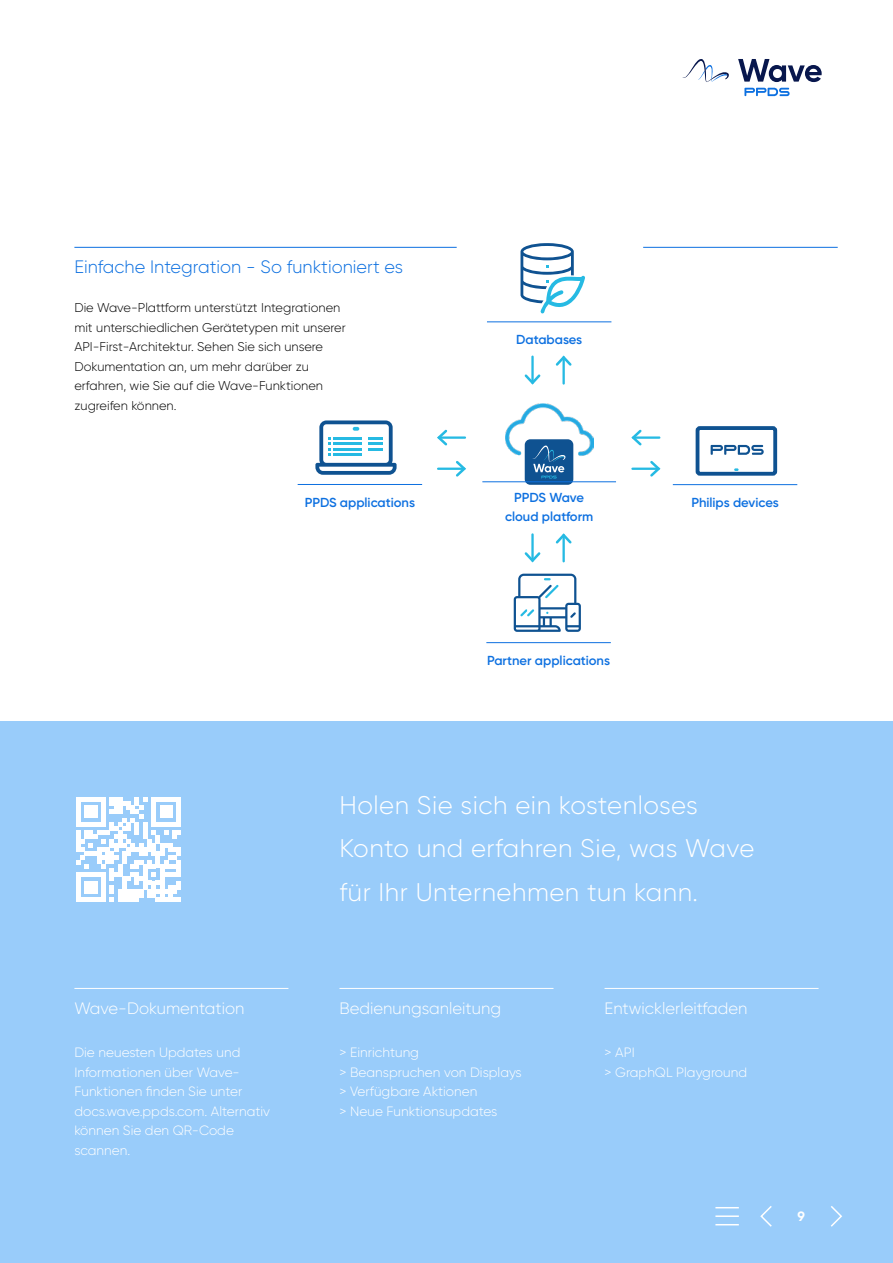
<style>
.page{position:relative;width:893px;height:1263px;background:#fff}
.page>*{position:absolute;margin:0;border:0;box-sizing:border-box;transform-origin:0 0}
.t1{font:300 25.5px/43.5px "Gilroy";letter-spacing:.02em;color:#fff}
.t2{font:300 18px "Gilroy";color:#0d70e0}
.t3{font:300 16.5px "Gilroy";color:#fff}
.t4{font:300 13.5px/19.5px "Gilroy";color:#fff}
.t5{font:700 13.5px "Gilroy";color:#fff}
.t6{font:600 13.05px/18.5px "Gilroy";color:#0d70e0;text-align:center}
.t7{font:300 12.75px/19.5px "Gilroy";color:#000}
</style>
<div class="page">
<div style="left:0;top:722px;width:893px;height:541px;background:#99ccfa"></div>
<svg style="left:682px;top:59px;width:47px;height:23px"></svg>
<svg style="left:744px;top:88px;width:46px;height:8px"></svg>
<svg style="left:738px;top:59px;width:84px;height:23px"></svg>
<svg style="left:760px;top:1206px;width:12px;height:21px"></svg>
<svg style="left:831px;top:1206px;width:11px;height:21px"></svg>
<svg style="left:715px;top:1207px;width:24px;height:1px"></svg>
<hr style="left:715px;top:1215px;width:24px;height:2px;background:#fff">
<svg style="left:715px;top:1224px;width:24px;height:1px"></svg>
<hr style="left:482px;top:481px;width:134px;height:1px;background:#0d70e0">
<img style="left:505px;top:404px;width:88px;height:80px">
<hr style="left:298px;top:484px;width:124px;height:1px;background:#0d70e0">
<svg style="left:315px;top:420px;width:82px;height:55px"></svg>
<hr style="left:486px;top:642px;width:125px;height:1px;background:#0d70e0">
<svg style="left:514px;top:574px;width:67px;height:58px"></svg>
<hr style="left:673px;top:484px;width:124px;height:1px;background:#0d70e0">
<svg style="left:711px;top:445px;width:53px;height:10px"></svg>
<div style="left:696px;top:426px;width:81px;height:50px;border:4px solid #0f5291;border-radius:2px"></div>
<svg style="left:734px;top:468px;width:5px;height:3px"></svg>
<hr style="left:487px;top:321px;width:124px;height:1px;background:#0d70e0">
<svg style="left:520px;top:243px;width:65px;height:70px"></svg>
<hr style="left:562px;top:357px;width:3px;height:26px;background:#26bae3">
<svg style="left:555px;top:355px;width:17px;height:13px"></svg>
<hr style="left:632px;top:468px;width:27px;height:2px;background:#26bae3">
<svg style="left:648px;top:461px;width:13px;height:16px"></svg>
<hr style="left:438px;top:468px;width:26px;height:2px;background:#26bae3">
<svg style="left:454px;top:461px;width:12px;height:16px"></svg>
<hr style="left:562px;top:535px;width:3px;height:26px;background:#26bae3">
<svg style="left:555px;top:533px;width:17px;height:13px"></svg>
<hr style="left:531px;top:357px;width:3px;height:26px;background:#26bae3">
<svg style="left:524px;top:372px;width:17px;height:13px"></svg>
<hr style="left:633px;top:436px;width:26px;height:3px;background:#26bae3">
<svg style="left:631px;top:429px;width:13px;height:17px"></svg>
<hr style="left:439px;top:436px;width:26px;height:3px;background:#26bae3">
<svg style="left:437px;top:429px;width:12px;height:17px"></svg>
<hr style="left:531px;top:534px;width:3px;height:27px;background:#26bae3">
<svg style="left:524px;top:550px;width:17px;height:13px"></svg>
<hr style="left:74px;top:988px;width:214px;height:1px;background:#fff">
<hr style="left:339px;top:988px;width:214px;height:1px;background:#fff">
<hr style="left:604px;top:988px;width:215px;height:1px;background:#fff">
<svg style="left:76px;top:797px;width:105px;height:105px"></svg>
<hr style="left:74px;top:247px;width:383px;height:1px;background:#0d70e0">
<hr style="left:643px;top:247px;width:195px;height:1px;background:#0d70e0">
<h2 class="t2" style="left:74px;top:256px;width:330px">Einfache Integration - So funktioniert es</h2>
<p class="t7" style="left:74px;top:298px;width:273px">Die Wave-Plattform unterstützt Integrationen mit unterschiedlichen Gerätetypen mit unserer API-First-Architektur. Sehen Sie sich unsere Dokumentation an, um mehr darüber zu erfahren, wie Sie auf die Wave-Funktionen zugreifen können.</p>
<p class="t6" style="left:305px;top:493px;width:112px">PPDS applications</p>
<p class="t6" style="left:516px;top:330px;width:68px">Databases</p>
<p class="t6" style="left:505px;top:488px;width:90px">PPDS Wave cloud platform</p>
<p class="t6" style="left:691px;top:493px;width:89px">Philips devices</p>
<p class="t3" style="left:74px;top:998px;width:172px">Wave-Dokumentation</p>
<p class="t4" style="left:74px;top:1043px;width:197px">Die neuesten Updates und<br>Informationen über Wave-<br>Funktionen finden Sie unter docs.wave.ppds.com. Alternativ können Sie den QR-Code scannen.</p>
<p class="t6" style="left:487px;top:651px;width:124px">Partner applications</p>
<h1 class="t1" style="left:339px;top:783px;width:417px">Holen Sie sich ein kostenloses<br>Konto und erfahren Sie, was Wave für Ihr Unternehmen tun kann.</h1>
<p class="t3" style="left:339px;top:998px;width:163px">Bedienungsanleitung</p>
<p class="t4" style="left:339px;top:1043px;width:184px">&gt; Einrichtung<br>&gt; Beanspruchen von Displays &gt; Verfügbare Aktionen<br>&gt; Neue Funktionsupdates</p>
<p class="t3" style="left:604px;top:998px;width:144px">Entwicklerleitfaden</p>
<p class="t4" style="left:604px;top:1043px;width:144px">&gt; API<br>&gt; GraphQL Playground</p>
<p class="t5" style="left:798px;top:1208px;width:9px">9</p>
</div>
